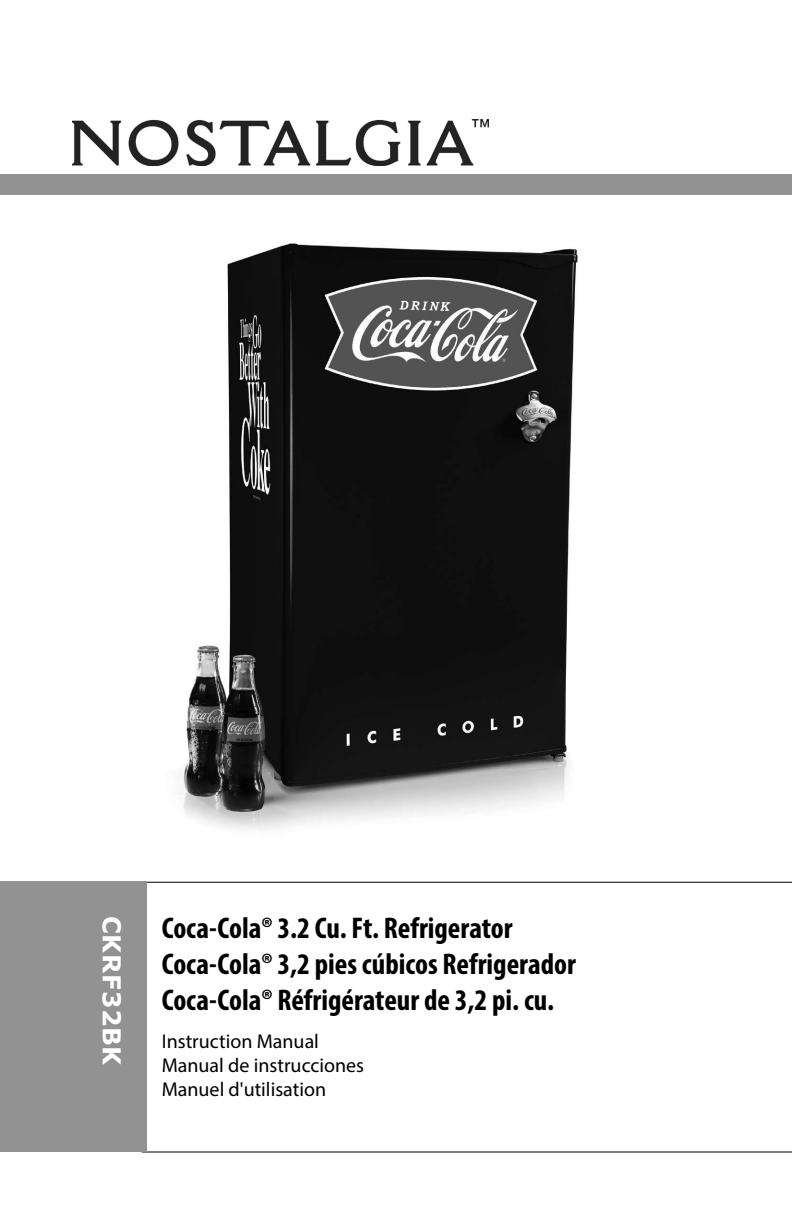
<style>
.page{position:relative;width:792px;height:1224px;background:#fff}
.page>*{position:absolute;margin:0;border:0;box-sizing:border-box;transform-origin:0 0}
.t1{font:700 condensed 30px/36px "Myriad Pro";color:#000}
.t2{font:700 24.4px "Verdana";letter-spacing:.03em;color:#fff}
.t3{font:20px/24px "Myriad Pro";color:#000}
</style>
<div class="page">
<hr style="left:142px;top:882px;width:650px;height:1px;background:#000">
<hr style="left:142px;top:1152px;width:650px;height:1px;background:#000">
<div style="left:0;top:882px;width:147px;height:270px;background:#929292"></div>
<div style="left:0;top:174px;width:792px;height:20px;background:#929292"></div>
<img style="left:72px;top:119px;width:416px;height:46px">
<img style="left:182px;top:243px;width:396px;height:587px">
<p class="t2" style="left:129px;top:916px;width:151px;rotate:90deg">CKRF32BK</p>
<p class="t1" style="left:162px;top:910px;width:416px">Coca-Cola® 3.2 Cu. Ft. Refrigerator<br>Coca-Cola® 3,2 pies cúbicos Refrigerador<br>Coca-Cola® Réfrigérateur de 3,2 pi. cu.</p>
<p class="t3" style="left:162px;top:1029px;width:204px">Instruction Manual<br>Manual de instrucciones<br>Manuel d'utilisation</p>
</div>
